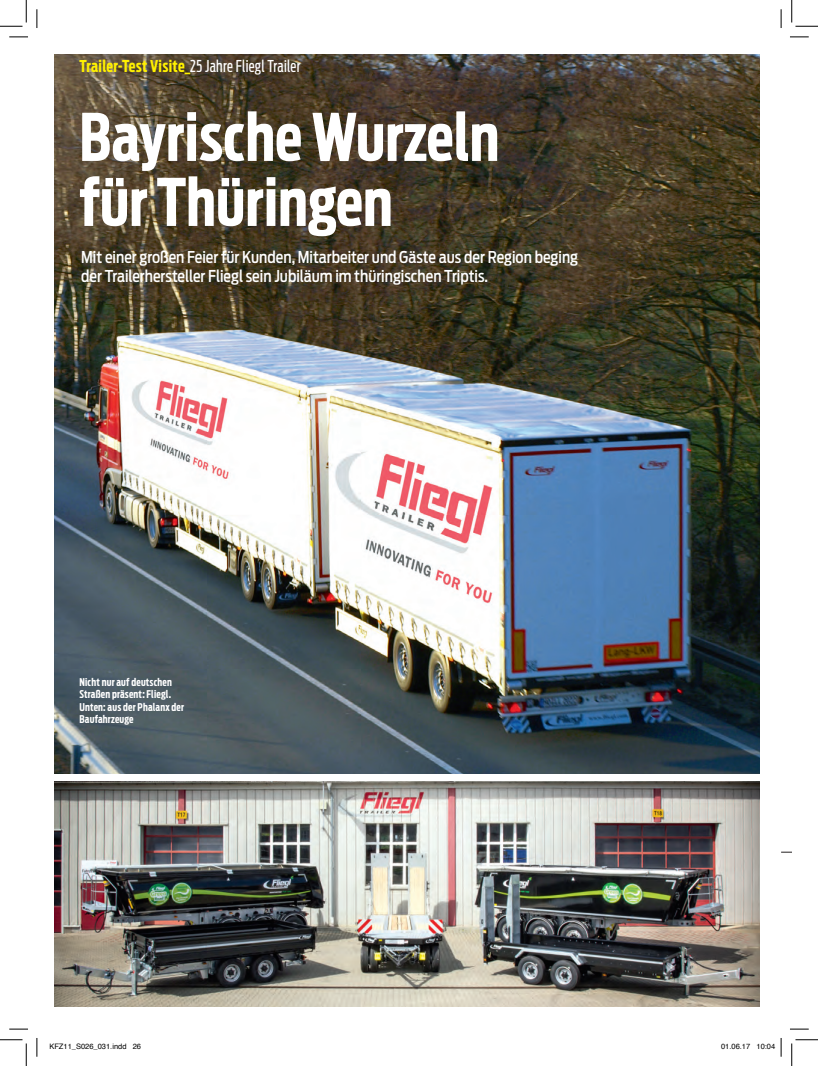
<style>
.page{position:relative;width:818px;height:1066px;background:#fff}
.page>*{position:absolute;margin:0;border:0;box-sizing:border-box;transform-origin:0 0}
.t1{font:700 65px/65px "Antenna Extra Cond";letter-spacing:.005em;color:#fff}
.t2{font:500 16.25px/19.4px "Antenna Condensed";color:#fff;scale:.95 1}
.t3{font:16.25px "Antenna Extra Cond";letter-spacing:.02em;color:#fff}
.t4{font:700 10.62px/12.5px "Antenna Extra Cond";letter-spacing:.02em;color:#fff}
.t5{font:7.5px "Helvetica";color:#000}
.s1{font-weight:700;color:#fff101}
</style>
<div class="page">
<img style="left:55px;top:55px;width:705px;height:719px">
<img style="left:55px;top:781px;width:705px;height:226px">
<svg style="left:9px;top:36px;width:19px;height:2px"></svg>
<svg style="left:790px;top:36px;width:19px;height:2px"></svg>
<svg style="left:9px;top:1028px;width:19px;height:2px"></svg>
<svg style="left:790px;top:1028px;width:19px;height:2px"></svg>
<svg style="left:36px;top:9px;width:2px;height:19px"></svg>
<svg style="left:36px;top:1038px;width:2px;height:19px"></svg>
<svg style="left:780px;top:9px;width:2px;height:19px"></svg>
<svg style="left:0;top:0;width:27px;height:27px"></svg>
<svg style="left:0;top:1039px;width:27px;height:27px"></svg>
<svg style="left:791px;top:0;width:27px;height:27px"></svg>
<svg style="left:791px;top:1039px;width:27px;height:27px"></svg>
<svg style="left:780px;top:1038px;width:2px;height:19px"></svg>
<p class="t3" style="left:79px;top:57px;width:223px"><span class="s1">Trailer-Test Visite_</span>25 Jahre Fliegl Trailer</p>
<h1 class="t1" style="left:79px;top:105px;width:421px">Bayrische Wurzeln für Thüringen</h1>
<p class="t2" style="left:81px;top:247px;width:525px">Mit einer großen Feier für Kunden, Mitarbeiter und Gäste aus der Region beging der Trailerhersteller Fliegl sein Jubiläum im thüringischen Triptis.</p>
<p class="t4" style="left:79px;top:676px;width:106px">Nicht nur auf deutschen<br>Straßen präsent: Fliegl.<br>Unten: aus der Phalanx der<br>Baufahrzeuge</p>
<p class="t5" style="left:49px;top:1041px;width:93px">KFZ11_S026_031.indd 26</p>
<p class="t5" style="left:721px;top:1041px;width:56px">01.06.17 10:04</p>
</div>
